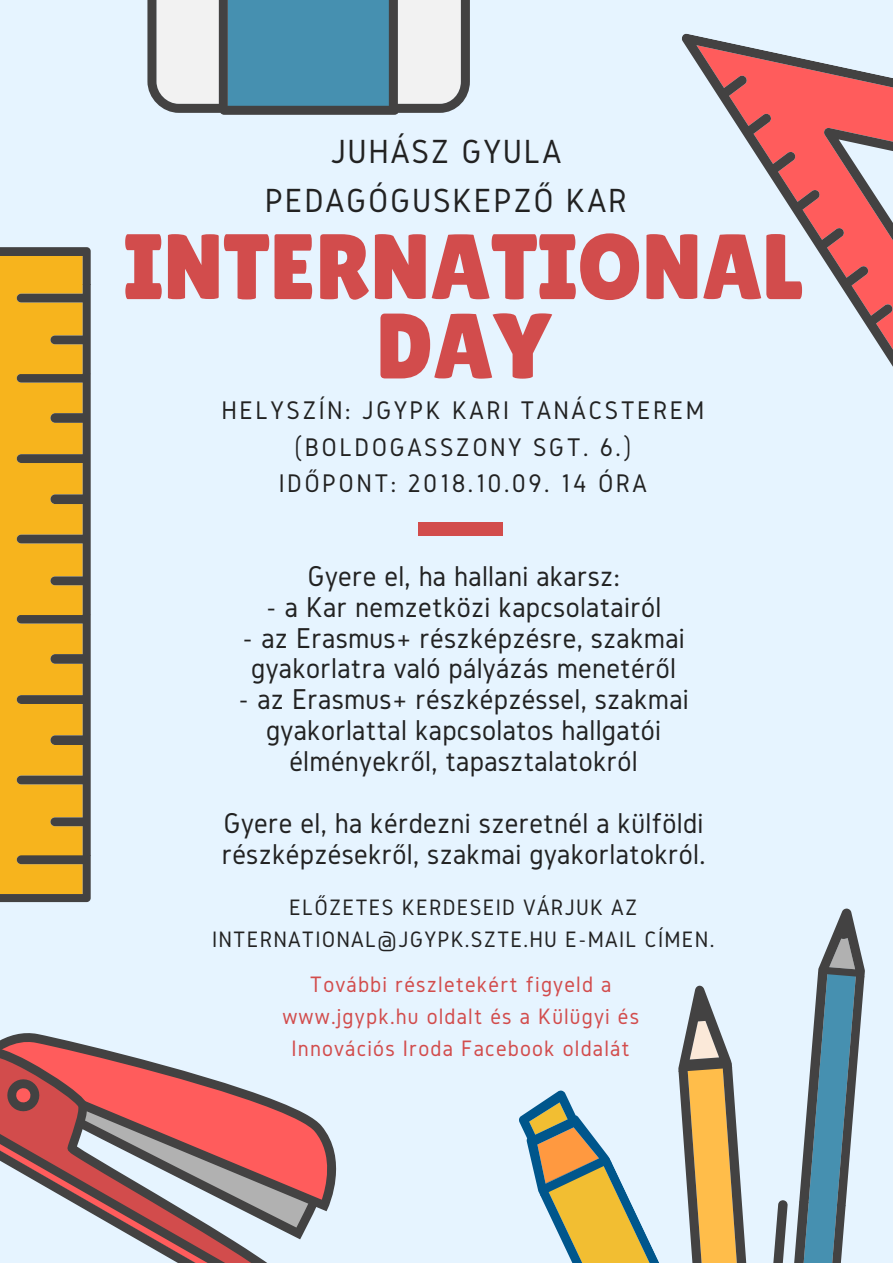
<style>
.page{position:relative;width:893px;height:1263px;background:#e6f4ff}
.page>*{position:absolute;margin:0;border:0;box-sizing:border-box;transform-origin:0 0}
.t1{font:92.7px/79.3px "Lilita One";color:#d24c4c;text-align:center}
.t2{font:34.72px/48.4px "Gidole";letter-spacing:.05em;color:#222;text-align:center}
.t3{font:29.78px/31px "Gidole";letter-spacing:.01em;color:#222}
.t4{font:26.47px/36.6px "Gidole";letter-spacing:.09em;color:#222;text-align:center}
.t5{font:23.17px/32.1px "Gidole";letter-spacing:.05em;color:#d24c4c;text-align:center}
.t6{font:23.17px/32.1px "Gidole";letter-spacing:.05em;color:#222;text-align:center}
</style>
<div class="page">
<svg style="left:0;top:247px;width:90px;height:655px;background:#d19c26"></svg>
<svg style="left:678px;top:985px;width:68px;height:278px"></svg>
<svg style="left:682px;top:33px;width:211px;height:334px"></svg>
<svg style="left:11px;top:1033px;width:326px;height:173px"></svg>
<svg style="left:0;top:1037px;width:329px;height:175px"></svg>
<svg style="left:0;top:1073px;width:317px;height:190px"></svg>
<svg style="left:773px;top:908px;width:92px;height:355px"></svg>
<svg style="left:147px;top:0;width:323px;height:115px"></svg>
<svg style="left:519px;top:1090px;width:140px;height:173px"></svg>
<div style="left:418px;top:522px;width:85px;height:14px;background:#d24c4c"></div>
<p class="t2" style="left:265px;top:127px;width:363px">JUHÁSZ GYULA<br>PEDAGÓGUSKÉPZŐ KAR</p>
<h1 class="t1" style="left:124px;top:227px;width:681px">INTERNATIONAL<br>DAY</h1>
<p class="t4" style="left:222px;top:392px;width:484px">HELYSZÍN: JGYPK KARI TANÁCSTEREM (BOLDOGASSZONY SGT. 6.)<br>IDŐPONT: 2018.10.09. 14 ÓRA</p>
<p class="t3" style="left:307px;top:560px;width:314px">Gyere el, ha hallani akarsz:</p>
<p class="t3" style="left:266px;top:591px;width:397px">- a Kar nemzetközi kapcsolatairól</p>
<p class="t3" style="left:242px;top:622px;width:444px">- az Erasmus+ részképzésre, szakmai gyakorlatra való pályázás menetéről</p>
<p class="t3" style="left:238px;top:684px;width:452px;text-align:center">- az Erasmus+ részképzéssel, szakmai gyakorlattal kapcsolatos hallgatói élményekről, tapasztalatokról</p>
<p class="t3" style="left:222px;top:807px;width:485px">Gyere el, ha kérdezni szeretnél a külföldi részképzésekről, szakmai gyakorlatokról.</p>
<p class="t6" style="left:212px;top:891px;width:504px">ELŐZETES KÉRDÉSEID VÁRJUK AZ<br>INTERNATIONAL@JGYPK.SZTE.HU E-MAIL CÍMEN.</p>
<p class="t5" style="left:282px;top:967px;width:358px">További részletekért figyeld a www.jgypk.hu oldalt és a Külügyi és<br>Innovációs Iroda Facebook oldalát</p>
</div>
